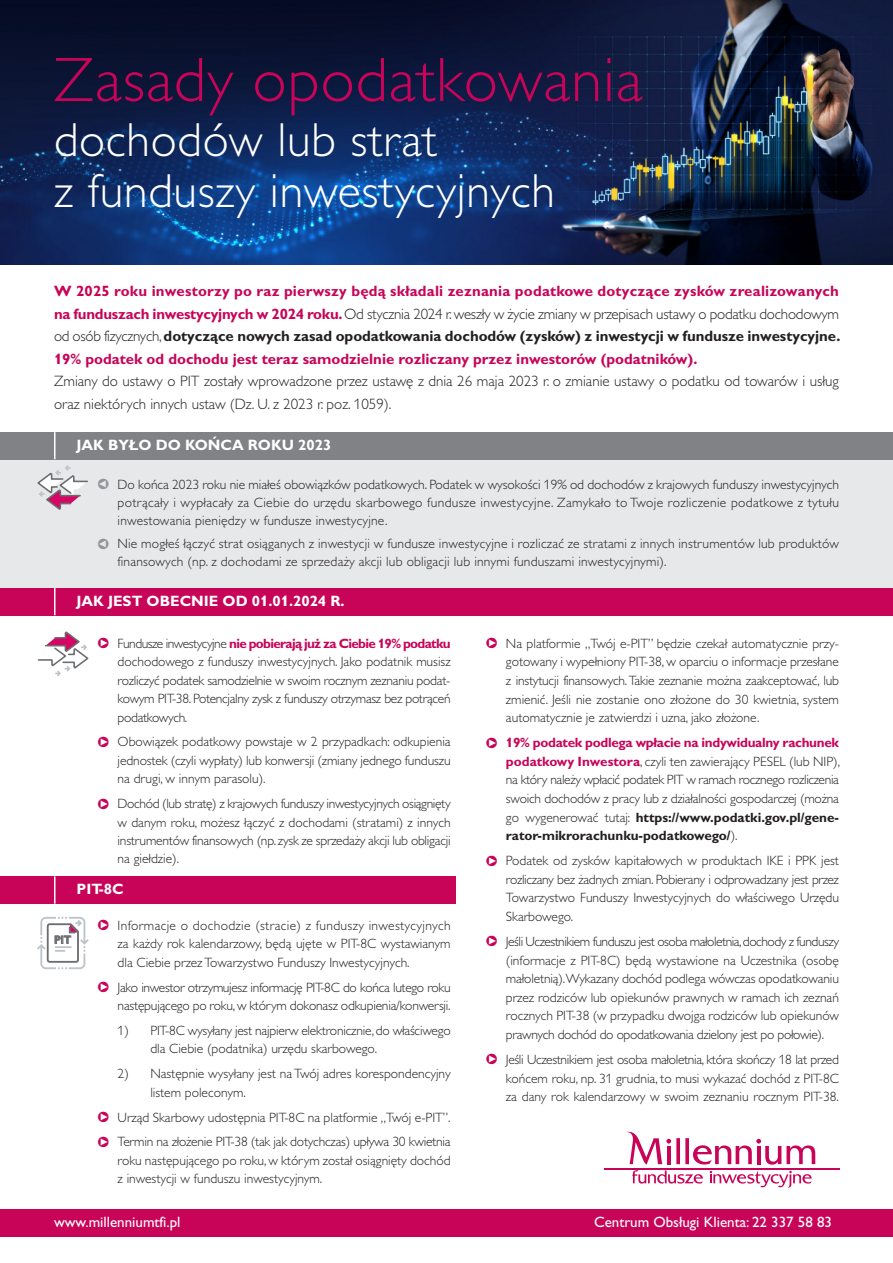
<style>
.page{position:relative;width:893px;height:1263px;background:#fff}
.page>*{position:absolute;margin:0;border:0;box-sizing:border-box;transform-origin:0 0}
.t1{font:63px "Gill Alternate One Light PL";letter-spacing:.015em;color:#c70458}
.t2{font:48px/51px "Gill Alternate One Light PL";letter-spacing:.015em;color:#fff}
.t3{font:15px/22.5px "Gill Alternate One Light PL";color:#231f20}
.t4{font:15px/22.5px "Gill Alternate One Bold PL";color:#231f20}
.t5{font:15px "Gill Alternate One Bold PL";letter-spacing:.015em;color:#c70458}
.t6{font:15px "Gill Alternate One Bold PL";color:#fff}
.t7{font:15px "Gill Alternate One PL";color:#fff}
.t8{font:13.5px/18.6px "Gill Alternate One Light PL";color:#231f20;text-align:justify}
.t9{font:13.5px/18.5px "Gill Alternate One Light PL";letter-spacing:-.025em;color:#231f20;text-align:right}
.t10{font:13.5px/18.6px "Gill Alternate One Bold PL";color:#231f20}
.t11{font:13.5px "Gill Alternate One Bold PL";letter-spacing:-.05em;color:#c70458}
.t12{font:13.5px "Gill Alternate One Bold PL";letter-spacing:-.025em;color:#c70458}
.t13{font:600 10.95px "Gill Sans";color:#6c6d70}
.s1{font-family:"Gill Alternate One Bold PL";color:#c70458}
.s2{font-family:"Gill Alternate One Light PL"}
.s3{color:#c70458}
.s4{color:#939598}
.s5{font-family:"Gill Alternate One Light PL";color:#231f20}
</style>
<div class="page">
<img style="left:0;top:0;width:893px;height:264px">
<div style="left:0;top:456px;width:893px;height:153px;background:#e7e8e9"></div>
<div style="left:0;top:1209px;width:893px;height:27px;background:#c70458"></div>
<hr style="left:604px;top:1168px;width:236px;height:1px;background:#c70458">
<svg style="left:626px;top:1132px;width:189px;height:56px"></svg>
<div style="left:0;top:432px;width:893px;height:27px;background:#808285"></div>
<hr style="left:54px;top:432px;width:2px;height:27px;background:#fff">
<div style="left:0;top:588px;width:893px;height:27px;background:#c70458"></div>
<hr style="left:54px;top:588px;width:2px;height:27px;background:#fff">
<div style="left:0;top:877px;width:455px;height:27px;background:#c70458"></div>
<hr style="left:54px;top:876px;width:2px;height:28px;background:#fff">
<svg style="left:37px;top:631px;width:52px;height:45px"></svg>
<svg style="left:37px;top:917px;width:52px;height:52px"></svg>
<svg style="left:37px;top:465px;width:51px;height:45px"></svg>
<h1 class="t1" style="left:54px;top:56px;width:590px">Zasady opodatkowania</h1>
<h2 class="t2" style="left:54px;top:119px;width:502px">dochodów lub strat<br>z funduszy inwestycyjnych</h2>
<p class="t5" style="left:54px;top:285px;width:786px">W 2025 roku inwestorzy po raz pierwszy b´dà składali zeznania podatkowe dotyczàce zysków zrealizowanych</p>
<p class="t3" style="left:54px;top:304px;width:786px"><span class="s1">na funduszach inwestycyjnych w 2024 roku.</span>Od stycznia 2024 r.weszły w ˝ycie zmiany w przepisach ustawy o podatku dochodowym</p>
<p class="t4" style="left:54px;top:326px;width:788px"><span class="s2">od osób fizycznych,</span>dotyczàce nowych zasad opodatkowania dochodów (zysków) z inwestycji w fundusze inwestycyjne.<br><span class="s3">19% podatek od dochodu jest teraz samodzielnie rozliczany przez inwestorów (podatników).</span></p>
<p class="t3" style="left:54px;top:371px;width:786px">Zmiany do ustawy o PIT zostały wprowadzone przez ustaw´ z dnia 26 maja 2023 r. o zmianie ustawy o podatku od towarów i usług oraz niektórych innych ustaw (Dz. U. z 2023 r. poz. 1059).</p>
<p class="t6" style="left:77px;top:439px;width:256px">JAK BYŁO DO KO¡CA ROKU 2023</p>
<p class="t8" style="left:118px;top:476px;width:723px;line-height:18px;text-indent:-21px"><span class="s4">▼</span> Do koƒca 2023 roku nie miałeÊ obowiàzków podatkowych. Podatek w wysokoÊci 19% od dochodów z krajowych funduszy inwestycyjnych potràcały i wypłacały za Ciebie do urz´du skarbowego fundusze inwestycyjne. Zamykało to Twoje rozliczenie podatkowe z tytułu inwestowania pieni´dzy w fundusze inwestycyjne.</p>
<p class="t8" style="left:118px;top:536px;width:723px;line-height:18px;text-indent:-21px"><span class="s4">▼</span> Nie mogłeÊ łàczyç strat osiàganych z inwestycji w fundusze inwestycyjne i rozliczaç ze stratami z innych instrumentów lub produktów finansowych (np. z dochodami ze sprzeda˝y akcji lub obligacji lub innymi funduszami inwestycyjnymi).</p>
<p class="t6" style="left:77px;top:595px;width:270px">JAK JEST OBECNIE OD 01.01.2024 R.</p>
<p class="t11" style="left:96px;top:638px;width:356px">❑ <span class="s5">Fundusze inwestycyjne</span> nie pobierajà ju˝ za Ciebie 19% podatku</p>
<p class="t8" style="left:118px;top:654px;width:335px">dochodowego z funduszy inwestycyjnych. Jako podatnik musisz rozliczyç podatek samodzielnie w swoim rocznym zeznaniu podat&shy;kowym PIT-38. Potencjalny zysk z funduszy otrzymasz bez potràceƒ podatkowych.</p>
<p class="t8" style="left:118px;top:734px;width:335px;text-indent:-21px"><span class="s3">❑</span> Obowiàzek podatkowy powstaje w 2 przypadkach: odkupienia jednostek (czyli wypłaty) lub konwersji (zmiany jednego funduszu na drugi, w innym parasolu).</p>
<p class="t8" style="left:118px;top:796px;width:335px;text-indent:-21px"><span class="s3">❑</span> Dochód (lub strat´) z krajowych funduszy inwestycyjnych osiàgni´ty w danym roku, mo˝esz łàczyç z dochodami (stratami) z innych instrumentów finansowych (np.zysk ze sprzeda˝y akcji lub obligacji na giełdzie).</p>
<p class="t6" style="left:77px;top:883px;width:49px">PIT-8C</p>
<p class="t13" style="left:54px;top:933px;width:18px">PIT</p>
<p class="t8" style="left:118px;top:917px;width:335px;text-indent:-21px"><span class="s3">❑</span> Informacje o dochodzie (stracie) z funduszy inwestycyjnych za ka˝dy rok kalendarzowy, b´dà uj´te w PIT-8C wystawianym dla Ciebie przezTowarzystwo Funduszy Inwestycyjnych.</p>
<p class="t9" style="left:96px;top:979px;width:356px"><span class="s3">❑</span> Jako inwestor otrzymujesz informacj´ PIT-8C do koƒca lutego roku nast´pujàcego po roku,w którym dokonasz odkupienia/konwersji.</p>
<p class="t8" style="left:150px;top:1022px;width:302px;text-indent:-33px">1) PIT-8C wysyłany jest najpierw elektronicznie, do właÊciwego dla Ciebie (podatnika) urz´du skarbowego.</p>
<p class="t8" style="left:150px;top:1066px;width:302px;text-indent:-33px">2) Nast´pnie wysyłany jest na Twój adres korespondencyjny listem poleconym.</p>
<p class="t8" style="left:96px;top:1109px;width:356px"><span class="s3">❑</span> Urzàd Skarbowy udost´pnia PIT-8C na platformie „Twój e-PIT”.</p>
<p class="t8" style="left:118px;top:1134px;width:335px;text-indent:-21px"><span class="s3">❑</span> Termin na zło˝enie PIT-38 (tak jak dotychczas) upływa 30 kwietnia roku nast´pujàcego po roku, w którym został osiàgni´ty dochód z inwestycji w funduszu inwestycyjnym.</p>
<p class="t8" style="left:506px;top:635px;width:335px;text-indent:-21px"><span class="s3">❑</span> Na platformie „Twój e-PIT” b´dzie czekał automatycznie przy&shy;gotowany i wypełniony PIT-38, w oparciu o informacje przesłane z instytucji finansowych.Takie zeznanie mo˝na zaakceptowaç, lub zmieniç. JeÊli nie zostanie ono zło˝one do 30 kwietnia, system automatycznie je zatwierdzi i uzna, jako zło˝one.</p>
<p class="t12" style="left:485px;top:737px;width:356px">❑ 19% podatek podlega wpłacie na indywidualny rachunek</p>
<p class="t8" style="left:506px;top:753px;width:336px"><span class="s1">podatkowy Inwestora</span>, czyli ten zawierajàcy PESEL (lub NIP), na który nale˝y wpłaciç podatek PIT w ramach rocznego rozliczenia swoich dochodów z pracy lub z działalnoÊci gospodarczej (mo˝na</p>
<p class="t10" style="left:506px;top:809px;width:335px"><span class="s2">go wygenerowaç tutaj:</span> https://www.podatki.gov.pl/gene&shy;rator-mikrorachunku-podatkowego/<span class="s2">).</span></p>
<p class="t8" style="left:506px;top:852px;width:335px;text-indent:-21px"><span class="s3">❑</span> Podatek od zysków kapitałowych w produktach IKE i PPK jest rozliczany bez ˝adnych zmian. Pobierany i odprowadzany jest przez Towarzystwo Funduszy Inwestycyjnych do właÊciwego Urz´du Skarbowego.</p>
<p class="t8" style="left:506px;top:933px;width:335px;text-indent:-21px"><span class="s3">❑</span> JeÊli Uczestnikiem funduszu jest osoba małoletnia,dochody z funduszy (informacje z PIT-8C) b´dà wystawione na Uczestnika (osob´ małoletnià).Wykazany dochód podlega wówczas opodatkowaniu przez rodziców lub opiekunów prawnych w ramach ich zeznaƒ rocznych PIT-38 (w przypadku dwojga rodziców lub opiekunów prawnych dochód do opodatkowania dzielony jest po połowie).</p>
<p class="t8" style="left:506px;top:1051px;width:335px;text-indent:-21px"><span class="s3">❑</span> JeÊli Uczestnikiem jest osoba małoletnia, która skoƒczy 18 lat przed koƒcem roku, np. 31 grudnia, to musi wykazaç dochód z PIT-8C za dany rok kalendarzowy w swoim zeznaniu rocznym PIT-38.</p>
<p class="t7" style="left:54px;top:1216px;width:128px">www.millenniumtfi.pl</p>
<p class="t7" style="left:594px;top:1216px;width:239px">Centrum Obsługi Klienta: 22 337 58 83</p>
</div>
